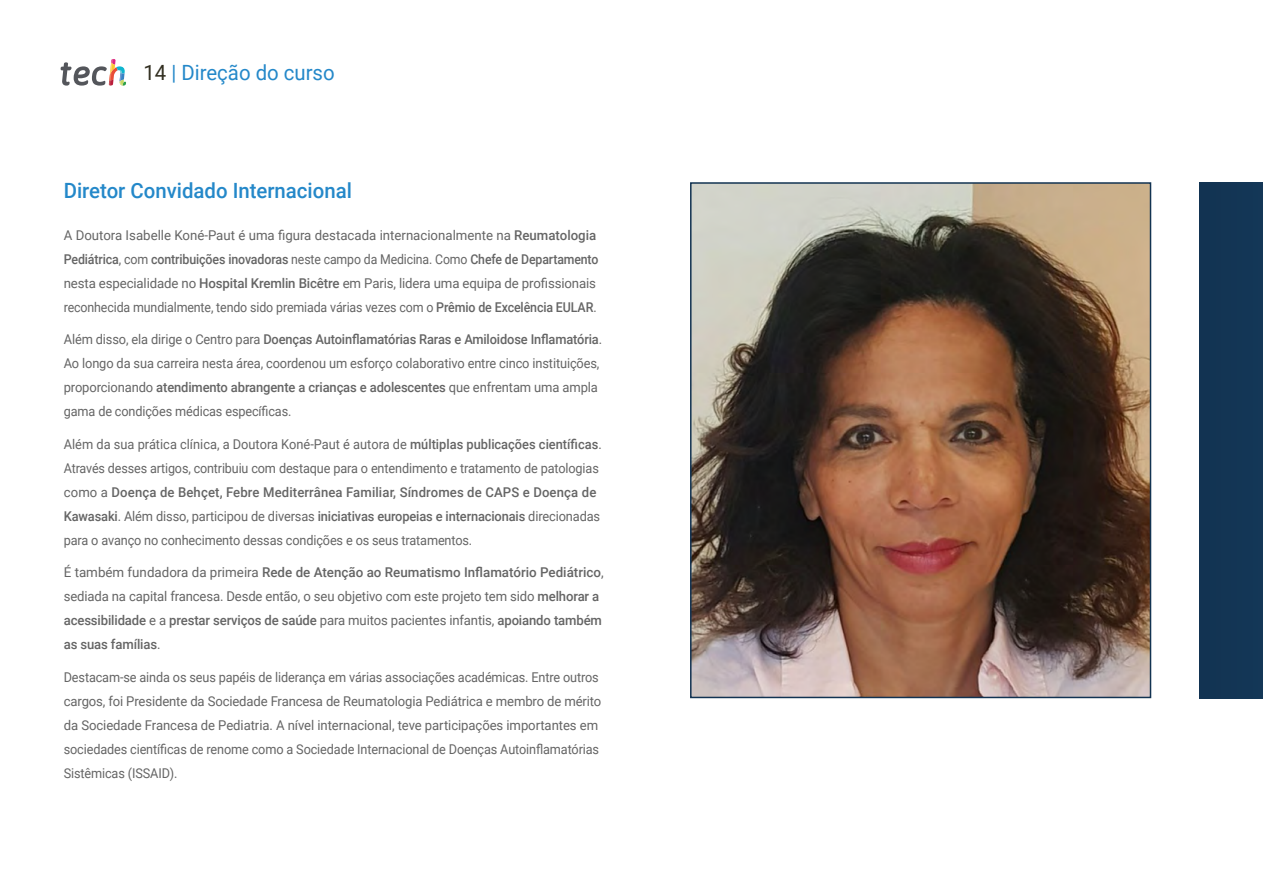
<style>
.page{position:relative;width:1263px;height:893px;background:#fff}
.page>*{position:absolute;margin:0;border:0;box-sizing:border-box;transform-origin:0 0}
.t1{font:500 21px "Roboto";color:#2488c9}
.t2{font:21px "Roboto";color:#2488c9}
.t3{font:13.5px/24px "Roboto";letter-spacing:-.01em;color:#656565;scale:.95 1}
.t4{font:13.5px/24px "Roboto";letter-spacing:-.01em;color:#656565}
.t5{font:13.5px/24px "Roboto";letter-spacing:-.01em;color:#656565;scale:.94 1}
.s1{color:#312e20}
.s2{font-weight:500}
</style>
<div class="page">
<img style="left:693px;top:185px;width:455px;height:510px">
<div style="left:690px;top:182px;width:461px;height:516px;border:2px solid #123352"></div>
<svg style="left:61px;top:59px;width:65px;height:27px"></svg>
<div style="left:1199px;top:182px;width:64px;height:516px;background:#133554"></div>
<h1 class="t2" style="left:144px;top:57px;width:193px"><span class="s1">14</span> | Direção do curso</h1>
<h1 class="t1" style="left:64px;top:176px;width:290px">Diretor Convidado Internacional</h1>
<p class="t4" style="left:64px;top:222px;width:536px">A Doutora Isabelle Koné-Paut é uma figura destacada internacionalmente na <span class="s2">Reumatologia Pediátrica</span>, com <span class="s2">contribuições inovadoras</span> neste campo da Medicina. Como <span class="s2">Chefe de Departamento </span>nesta especialidade no <span class="s2">Hospital Kremlin Bicêtre</span> em Paris, lidera uma equipa de profissionais reconhecida mundialmente, tendo sido premiada várias vezes com o <span class="s2">Prêmio de Excelência EULAR</span>.</p>
<p class="t3" style="left:64px;top:327px;width:568px">Além disso, ela dirige o Centro para <span class="s2">Doenças Autoinflamatórias Raras e Amiloidose Inflamatória</span>.<br>Ao longo da sua carreira nesta área, coordenou um esforço colaborativo entre cinco instituições, proporcionando <span class="s2">atendimento abrangente a crianças e adolescentes</span> que enfrentam uma ampla gama de condições médicas específicas.</p>
<p class="t3" style="left:64px;top:431px;width:568px">Além da sua prática clínica, a Doutora Koné-Paut é autora de <span class="s2">múltiplas publicações científicas</span>.<br>Através desses artigos, contribuiu com destaque para o entendimento e tratamento de patologias como a <span class="s2">Doença de Behçet, Febre Mediterrânea Familiar, Síndromes de CAPS e Doença de Kawasaki</span>. Além disso, participou de diversas <span class="s2">iniciativas europeias e internacionais</span> direcionadas para o avanço no conhecimento dessas condições e os seus tratamentos.</p>
<p class="t4" style="left:64px;top:560px;width:541px">É também fundadora da primeira <span class="s2">Rede de Atenção ao Reumatismo Inflamatório Pediátrico</span>, sediada na capital francesa. Desde então, o seu objetivo com este projeto tem sido <span class="s2">melhorar a acessibilidade</span> e a <span class="s2">prestar serviços de saúde</span> para muitos pacientes infantis, <span class="s2">apoiando também as suas famílias</span>.</p>
<p class="t5" style="left:64px;top:664px;width:573px">Destacam-se ainda os seus papéis de liderança em várias associações académicas. Entre outros cargos, foi Presidente da Sociedade Francesa de Reumatologia Pediátrica e membro de mérito da Sociedade Francesa de Pediatria. A nível internacional, teve participações importantes em sociedades científicas de renome como a Sociedade Internacional de Doenças Autoinflamatórias Sistêmicas (ISSAID).</p>
</div>
